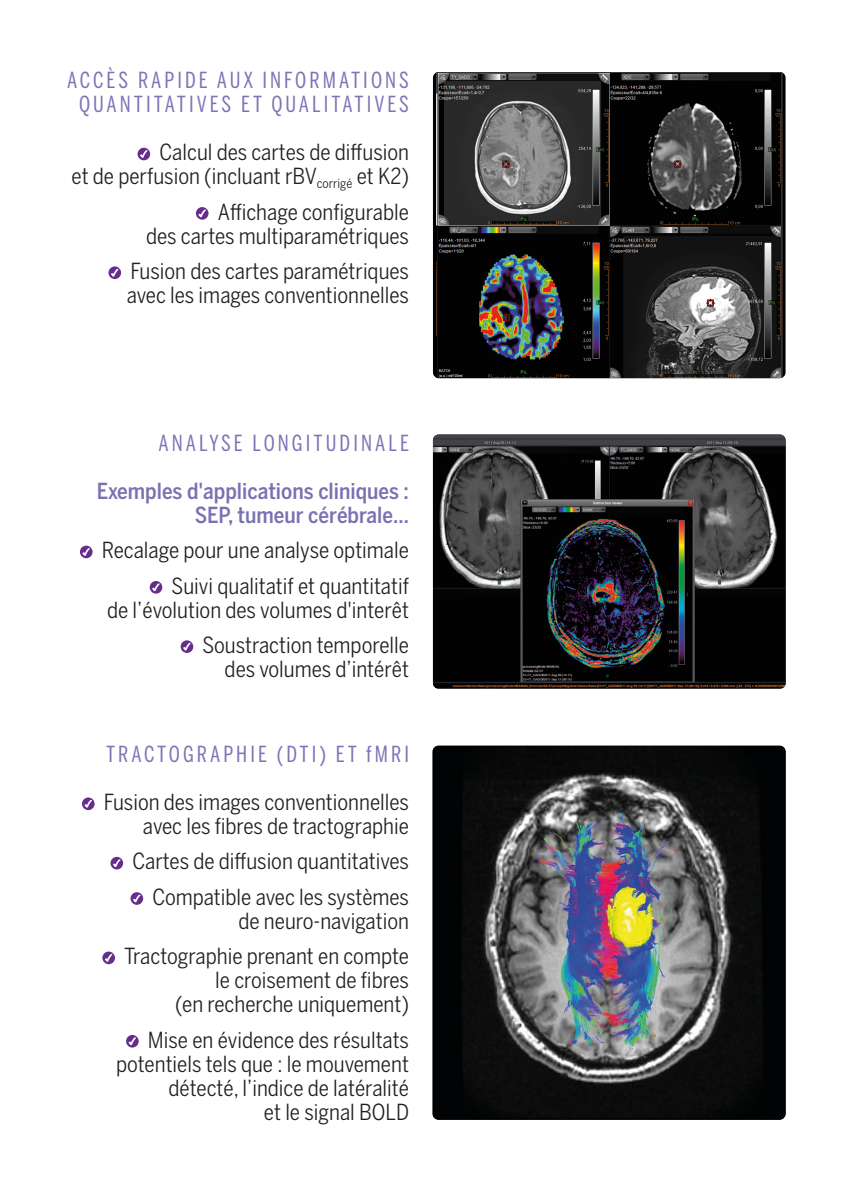
<style>
.page{position:relative;width:842px;height:1191px;background:#fff}
.page>*{position:absolute;margin:0;border:0;box-sizing:border-box;transform-origin:0 0}
.t1{font:22px/24px "Benton Sans Cond";color:#231f20;text-align:right}
.t2{font:22px/24px "Benton Sans Comp";letter-spacing:.14em;color:#7b75b7;text-align:center}
.t3{font:500 22px "Benton Sans Cond";color:#7872b2}
</style>
<div class="page">
<img style="left:436px;top:72px;width:346px;height:306px">
<div style="left:138px;top:148px;width:12px;height:12px;background:#662d8e;border-radius:50%"></div>
<svg style="left:140px;top:150px;width:8px;height:8px"></svg>
<svg style="left:196px;top:207px;width:13px;height:13px"></svg>
<svg style="left:198px;top:210px;width:8px;height:7px"></svg>
<svg style="left:108px;top:266px;width:13px;height:13px"></svg>
<svg style="left:111px;top:269px;width:8px;height:7px"></svg>
<img style="left:433px;top:434px;width:353px;height:254px">
<svg style="left:80px;top:545px;width:13px;height:13px"></svg>
<svg style="left:83px;top:548px;width:7px;height:8px"></svg>
<svg style="left:150px;top:581px;width:12px;height:12px"></svg>
<svg style="left:152px;top:583px;width:8px;height:8px"></svg>
<svg style="left:181px;top:640px;width:12px;height:13px"></svg>
<svg style="left:183px;top:643px;width:8px;height:7px"></svg>
<svg style="left:82px;top:797px;width:13px;height:13px"></svg>
<svg style="left:85px;top:800px;width:7px;height:7px"></svg>
<div style="left:111px;top:857px;width:12px;height:12px;background:#662d8e;border-radius:50%"></div>
<svg style="left:113px;top:859px;width:8px;height:8px"></svg>
<svg style="left:131px;top:892px;width:12px;height:13px"></svg>
<svg style="left:133px;top:894px;width:8px;height:8px"></svg>
<svg style="left:102px;top:951px;width:13px;height:13px"></svg>
<svg style="left:105px;top:954px;width:7px;height:7px"></svg>
<div style="left:126px;top:1035px;width:13px;height:12px;background:#662d8e;border-radius:50%"></div>
<svg style="left:129px;top:1037px;width:7px;height:8px"></svg>
<img style="left:433px;top:746px;width:352px;height:373px">
<div style="left:433px;top:746px;width:352px;height:373px;border:1px solid #000;border-radius:6px"></div>
<p class="t2" style="left:67px;top:68px;width:343px">ACCÈS RAPIDE AUX INFORMATIONS<br>QUANTITATIVES ET QUALITATIVES</p>
<p class="t1" style="left:71px;top:140px;width:339px">Calcul des cartes de diffusion<br>et de perfusion (incluant rBV<sub>corrigé</sub> et K2)</p>
<p class="t1" style="left:146px;top:199px;width:264px">Affichage configurable<br>des cartes multiparamétriques</p>
<p class="t1" style="left:127px;top:259px;width:284px;text-align:left">Fusion des cartes paramétriques avec les images conventionnelles</p>
<p class="t2" style="left:159px;top:431px;width:252px">ANALYSE LONGITUDINALE</p>
<p class="t3" style="left:97px;top:478px;width:314px">Exemples d'applications cliniques :</p>
<p class="t3" style="left:195px;top:502px;width:216px">SEP, tumeur cérébrale…</p>
<p class="t1" style="left:102px;top:538px;width:309px">Recalage pour une analyse optimale</p>
<p class="t1" style="left:107px;top:573px;width:303px">Suivi qualitatif et quantitatif<br>de l’évolution des volumes d'interêt</p>
<p class="t1" style="left:203px;top:633px;width:208px">Soustraction temporelle des volumes d’intérêt</p>
<p class="t2" style="left:106px;top:742px;width:304px">TRACTOGRAPHIE (DTI) ET fMRI</p>
<p class="t1" style="left:104px;top:790px;width:307px">Fusion des images conventionnelles avec les fibres de tractographie</p>
<p class="t1" style="left:132px;top:849px;width:278px">Cartes de diffusion quantitatives</p>
<p class="t1" style="left:152px;top:884px;width:258px">Compatible avec les systèmes de neuro-navigation</p>
<p class="t1" style="left:124px;top:944px;width:286px">Tractographie prenant en compte le croisement de fibres<br>(en recherche uniquement)</p>
<p class="t1" style="left:116px;top:1027px;width:294px">Mise en évidence des résultats potentiels tels que : le mouvement détecté, l’indice de latéralité<br>et le signal BOLD</p>
</div>
